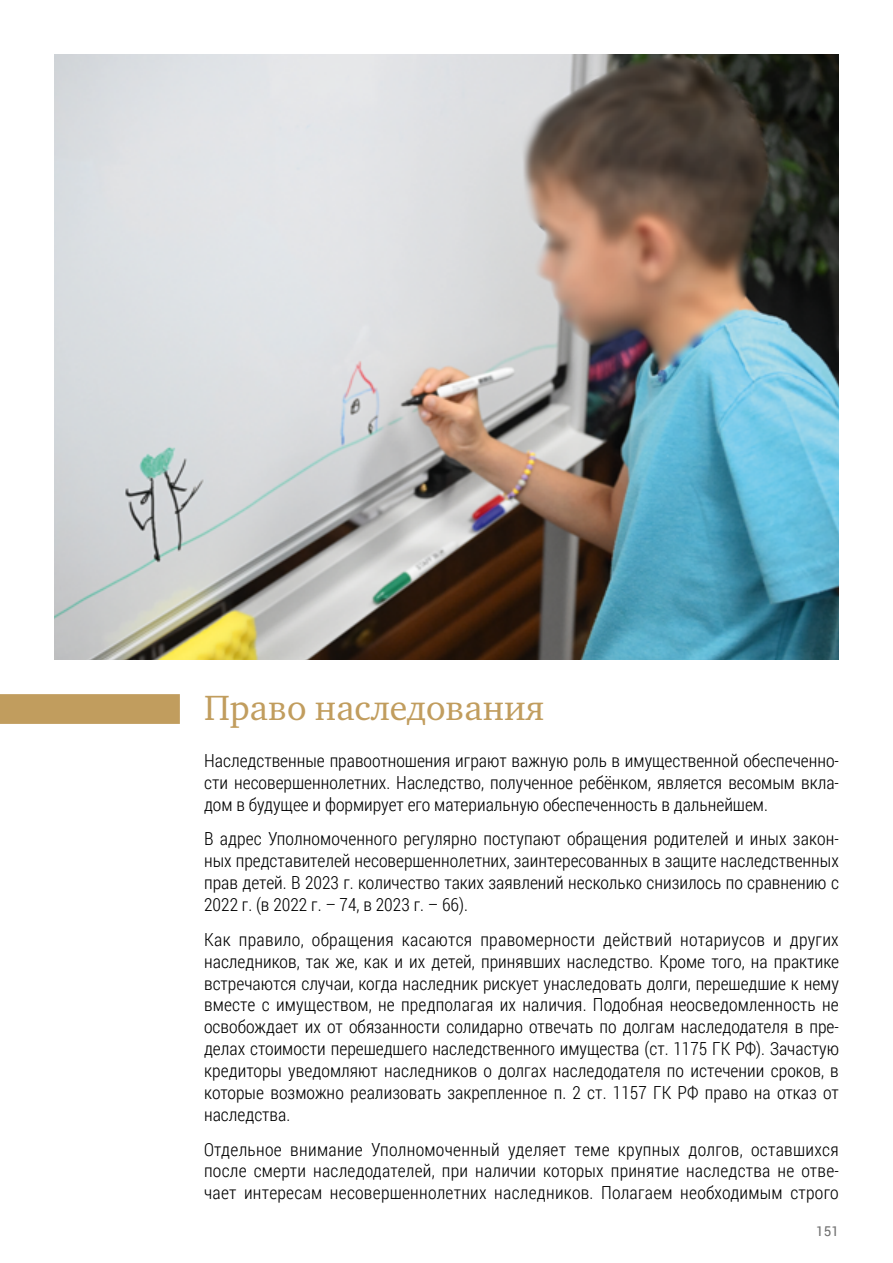
<style>
.page{position:relative;width:893px;height:1263px;background:#fff}
.page>*{position:absolute;margin:0;border:0;box-sizing:border-box;transform-origin:0 0}
.t1{font:36px "Charter ITC";color:#c19d5e}
.t2{font:300 18px/21.9px "Roboto Condensed";color:#000;text-align:justify}
.t3{font:13.5px "Roboto";color:#6e6e6e}
</style>
<div class="page">
<img style="left:54px;top:54px;width:785px;height:605px">
<div style="left:0;top:694px;width:180px;height:30px;background:#c19d5e"></div>
<h1 class="t1" style="left:204px;top:685px;width:342px">Право наследования</h1>
<p class="t2" style="left:204px;top:749px;width:636px">Наследственные правоотношения играют важную роль в имущественной обеспеченно&shy;сти несовершеннолетних. Наследство, полученное ребёнком, является весомым вкла&shy;дом в будущее и формирует его материальную обеспеченность в дальнейшем.</p>
<p class="t2" style="left:204px;top:827px;width:636px">В адрес Уполномоченного регулярно поступают обращения родителей и иных закон&shy;ных представителей несовершеннолетних, заинтересованных в защите наследственных прав детей. В 2023 г. количество таких заявлений несколько снизилось по сравнению с 2022 г. (в 2022 г. – 74, в 2023 г. – 66).</p>
<p class="t2" style="left:204px;top:928px;width:636px">Как правило, обращения касаются правомерности действий нотариусов и других наследников, так же, как и их детей, принявших наследство. Кроме того, на практике встречаются случаи, когда наследник рискует унаследовать долги, перешедшие к нему вместе с имуществом, не предполагая их наличия. Подобная неосведомленность не освобождает их от обязанности солидарно отвечать по долгам наследодателя в пре&shy;делах стоимости перешедшего наследственного имущества (ст. 1175 ГК РФ). Зачастую кредиторы уведомляют наследников о долгах наследодателя по истечении сроков, в которые возможно реализовать закрепленное п. 2 ст. 1157 ГК РФ право на отказ от наследства.</p>
<p class="t2" style="left:204px;top:1137px;width:636px">Отдельное внимание Уполномоченный уделяет теме крупных долгов, оставшихся после смерти наследодателей, при наличии которых принятие наследства не отве&shy;чает интересам несовершеннолетних наследников. Полагаем необходимым строго</p>
<p class="t3" style="left:816px;top:1221px;width:24px">151</p>
</div>
